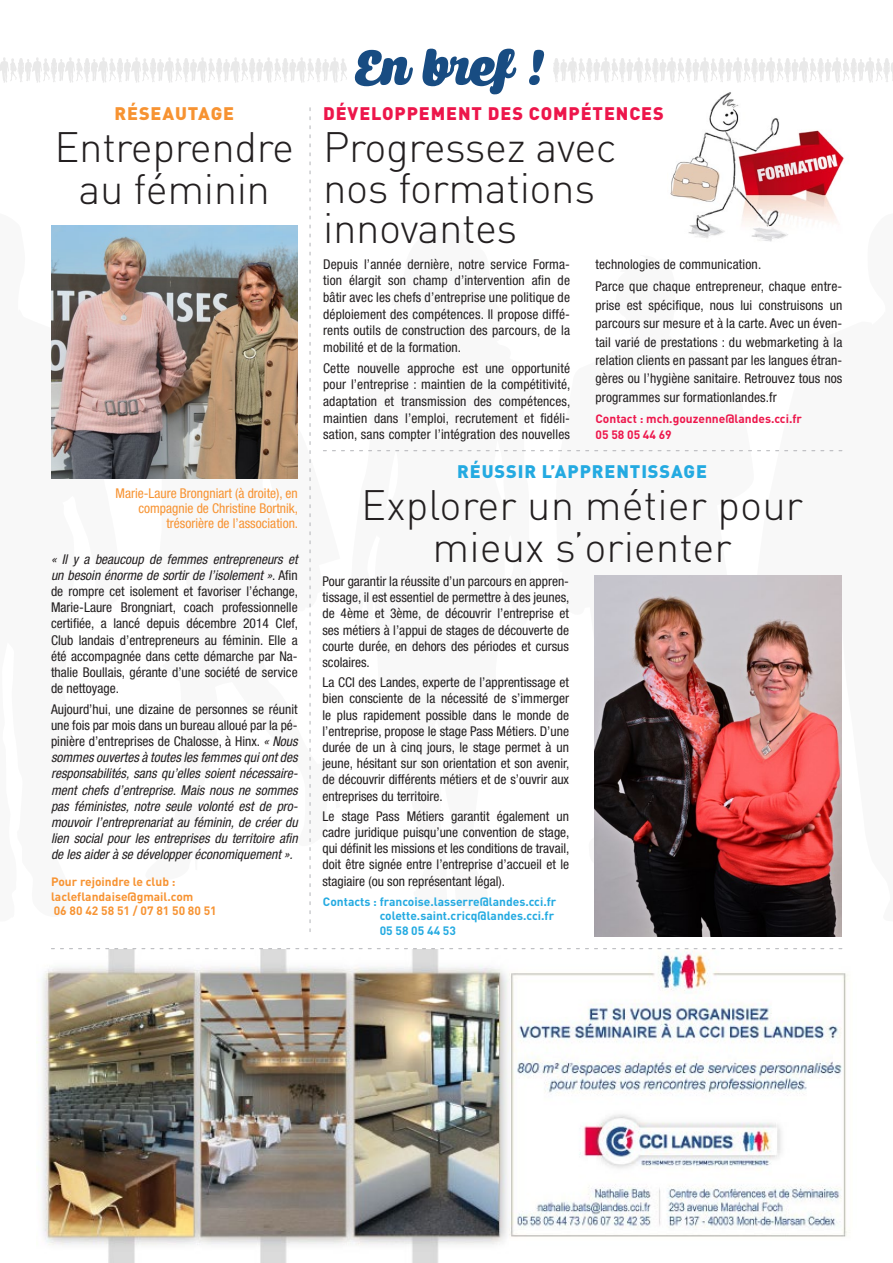
<style>
.page{position:relative;width:893px;height:1263px;background:#fff}
.page>*{position:absolute;margin:0;border:0;box-sizing:border-box;transform-origin:0 0}
.t1{font:50.1px "Caprica Script Personal Use";color:#184c82}
.Titre{font:300 42px/42px "DIN";letter-spacing:-.01em;color:#231f20;text-align:center}
.t2{font:900 18px "DIN";letter-spacing:.05em;color:#ed164b}
.t3{font:900 18px "DIN";letter-spacing:.05em;color:#24aae1}
.t4{font:900 18px "DIN";letter-spacing:.05em;color:#f79332}
.t5{font:condensed 13.5px/16.2px "Helvetica Neue";color:#231f20;text-align:justify}
.t6{font:italic condensed 13.5px/16.2px "Helvetica Neue";color:#231f20;text-align:justify}
.t7{font:condensed 13.5px/15px "Helvetica Neue";color:#f79332;text-align:right}
.t8{font:700 12px/14.4px "DIN";color:#24aae1}
.t9{font:700 12px/14.4px "DIN";color:#f79332}
.t10{font:700 12px/16.6px "DIN";color:#ed164b}
.s1{font-style:italic}
.s2{font-style:normal}
</style>
<div class="page">
<img style="left:670px;top:92px;width:174px;height:150px">
<img style="left:595px;top:575px;width:246px;height:361px">
<svg style="left:323px;top:450px;width:519px;height:1px"></svg>
<svg style="left:553px;top:57px;width:340px;height:26px"></svg>
<svg style="left:0;top:57px;width:347px;height:26px"></svg>
<svg style="left:310px;top:108px;width:1px;height:824px"></svg>
<img style="left:37px;top:949px;width:810px;height:314px">
<svg style="left:51px;top:948px;width:791px;height:1px"></svg>
<img style="left:51px;top:225px;width:247px;height:253px">
<p class="t4" style="left:115px;top:102px;width:121px">RÉSEAUTAGE</p>
<p class="Titre" style="left:55px;top:126px;width:241px">Entreprendre au féminin</p>
<p class="t7" style="left:115px;top:485px;width:184px">Marie-Laure Brongniart (à droite), en compagnie de Christine Bortnik, trésorière de l’association.</p>
<p class="t5" style="left:51px;top:551px;width:249px"><span class="s1">« Il y a beaucoup de femmes entrepreneurs et un besoin énorme de sortir de l’isolement »</span>. Afin de rompre cet isolement et favoriser l’échange, Marie-Laure Brongniart, coach professionnelle certifiée, a lancé depuis décembre 2014 Clef, Club landais d’entrepreneurs au féminin. Elle a été accompagnée dans cette démarche par Na&shy;thalie Boullais, gérante d’une société de service de nettoyage.</p>
<p class="t6" style="left:51px;top:700px;width:248px"><span class="s2">Aujourd’hui, une dizaine de personnes se réunit une fois par mois dans un bureau alloué par la pé&shy;pinière d’entreprises de Chalosse, à Hinx.</span> « Nous sommes ouvertes à toutes les femmes qui ont des responsabilités, sans qu’elles soient nécessaire&shy;ment chefs d’entreprise. Mais nous ne sommes pas féministes, notre seule volonté est de pro&shy;mouvoir l’entreprenariat au féminin, de créer du lien social pour les entreprises du territoire afin de les aider à se développer économiquement ».</p>
<p class="t9" style="left:51px;top:874px;width:167px">Pour rejoindre le club : lacleflandaise@gmail.com<br>06 80 42 58 51 / 07 81 50 80 51</p>
<p class="t1" style="left:353px;top:37px;width:192px">En bref !</p>
<p class="t2" style="left:323px;top:102px;width:342px">DÉVELOPPEMENT DES COMPÉTENCES</p>
<p class="Titre" style="left:323px;top:126px;width:295px">Progressez avec</p>
<p class="Titre" style="left:323px;top:166px;width:273px">nos formations</p>
<p class="Titre" style="left:323px;top:207px;width:196px">innovantes</p>
<p class="t5" style="left:323px;top:255px;width:248px;line-height:16.6px">Depuis l’année dernière, notre service Forma&shy;tion élargit son champ d’intervention afin de bâtir avec les chefs d’entreprise une politique de déploiement des compétences. Il propose diffé&shy;rents outils de construction des parcours, de la mobilité et de la formation.</p>
<p class="t5" style="left:323px;top:359px;width:249px;line-height:16.6px">Cette nouvelle approche est une opportunité pour l’entreprise : maintien de la compétitivité, adaptation et transmission des compétences, maintien dans l’emploi, recrutement et fidéli&shy;sation, sans compter l’intégration des nouvelles</p>
<p class="t5" style="left:595px;top:256px;width:167px">technologies de communication.</p>
<p class="t5" style="left:595px;top:277px;width:248px;line-height:18.5px">Parce que chaque entrepreneur, chaque entre&shy;prise est spécifique, nous lui construisons un parcours sur mesure et à la carte. Avec un éven&shy;tail varié de prestations : du webmarketing à la relation clients en passant par les langues étran&shy;gères ou l’hygiène sanitaire. Retrouvez tous nos programmes sur formationlandes.fr</p>
<p class="t10" style="left:595px;top:409px;width:208px">Contact : mch.gouzenne@landes.cci.fr<br>05 58 05 44 69</p>
<p class="t3" style="left:457px;top:460px;width:251px">RÉUSSIR L’APPRENTISSAGE</p>
<p class="Titre" style="left:361px;top:484px;width:443px">Explorer un métier pour mieux s’orienter</p>
<p class="t5" style="left:322px;top:573px;width:249px">Pour garantir la réussite d’un parcours en appren&shy;tissage, il est essentiel de permettre à des jeunes, de 4ème et 3ème, de découvrir l’entreprise et ses métiers à l’appui de stages de découverte de courte durée, en dehors des périodes et cursus scolaires.</p>
<p class="t5" style="left:322px;top:674px;width:249px">La CCI des Landes, experte de l’apprentissage et bien consciente de la nécessité de s’immerger le plus rapidement possible dans le monde de l’entreprise, propose le stage Pass Métiers. D’une durée de un à cinq jours, le stage permet à un jeune, hésitant sur son orientation et son avenir, de découvrir différents métiers et de s’ouvrir aux entreprises du territoire.</p>
<p class="t5" style="left:322px;top:808px;width:249px">Le stage Pass Métiers garantit également un cadre juridique puisqu’une convention de stage, qui définit les missions et les conditions de travail, doit être signée entre l’entreprise d’accueil et le stagiaire (ou son représentant légal).</p>
<p class="t8" style="left:380px;top:894px;width:178px;text-indent:-57px">Contacts : francoise.lasserre@landes.cci.fr colette.saint.cricq@landes.cci.fr<br>05 58 05 44 53</p>
</div>
